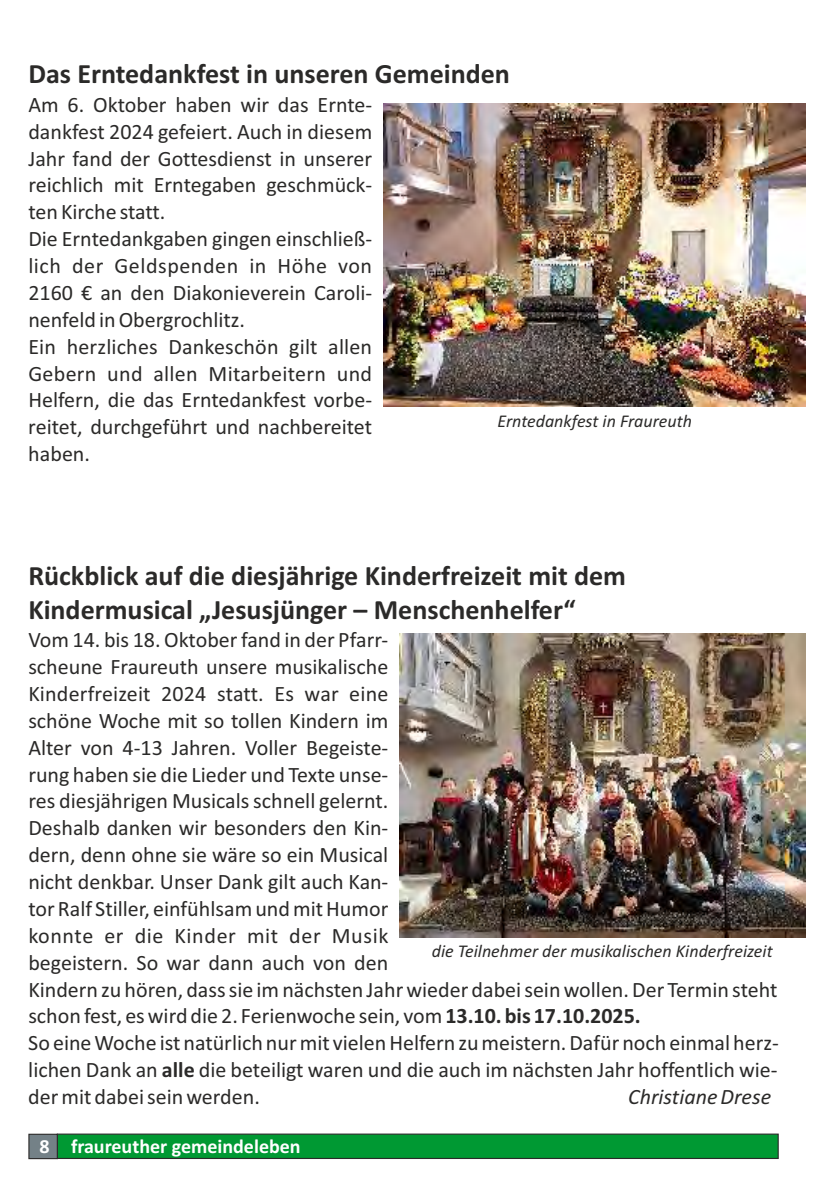
<style>
.page{position:relative;width:840px;height:1191px;background:#fff}
.page>*{position:absolute;margin:0;border:0;box-sizing:border-box;transform-origin:0 0}
.t1{font:700 28px/34.2px "Calibri";color:#2b2a29}
.t2{font:22px/26.8px "Calibri";color:#2b2a29}
.t3{font:italic 22px "Calibri";color:#2b2a29}
.t4{font:700 20px "Calibri";color:#fff}
.t5{font:italic 18px "Calibri";color:#2b2a29}
.s1{font-weight:700}
</style>
<div class="page">
<div style="left:57px;top:1133px;width:721px;height:26px;background:#093;border:1px solid #2b2a29"></div>
<div style="left:28px;top:1133px;width:30px;height:26px;background:#748187;border:1px solid #2b2a29"></div>
<img style="left:399px;top:633px;width:406px;height:305px">
<img style="left:383px;top:104px;width:422px;height:303px">
<p class="t1" style="left:28px;top:59px;width:483px">Das Erntedankfest in unseren Gemeinden</p>
<p class="t2" style="left:28px;top:93px;width:345px">Am 6. Oktober haben wir das Ernte&shy;dankfest 2024 gefeiert. Auch in diesem<br>Jahr fand der Gottesdienst in unserer reichlich mit Erntegaben geschmück&shy;ten Kirche statt.<br>Die Erntedankgaben gingen einschließ&shy;lich der Geldspenden in Höhe von<br>2160 € an den Diakonieverein Caroli&shy;nenfeld in Obergrochlitz.<br>Ein herzliches Dankeschön gilt allen<br>Gebern und allen Mitarbeitern und<br>Helfern, die das Erntedankfest vorbe&shy;reitet, durchgeführt und nachbereitet haben.</p>
<p class="t5" style="left:497px;top:413px;width:196px">Erntedankfest in Fraureuth</p>
<p class="t1" style="left:28px;top:560px;width:599px">Rückblick auf die diesjährige Kinderfreizeit mit dem<br>Kindermusical „Jesusjünger – Menschenhelfer“</p>
<p class="t2" style="left:28px;top:628px;width:751px">Vom 14. bis 18. Oktober fand in der Pfarr-<br>scheune Fraureuth unsere musikalische<br>Kinderfreizeit 2024 statt. Es war eine<br>schöne Woche mit so tollen Kindern im<br>Alter von 4-13 Jahren. Voller Begeiste-<br>rung haben sie die Lieder und Texte unse-<br>res diesjährigen Musicals schnell gelernt.<br>Deshalb danken wir besonders den Kin-<br>dern, denn ohne sie wäre so ein Musical<br>nicht denkbar. Unser Dank gilt auch Kan-<br>tor Ralf Stiller, einfühlsam und mit Humor<br>konnte er die Kinder mit der Musik<br>begeistern. So war dann auch von den<br>Kindern zu hören, dass sie im nächsten Jahr wieder dabei sein wollen. Der Termin steht schon fest, es wird die 2. Ferienwoche sein, vom <span class="s1">13.10. bis 17.10.2025.<br></span>So eine Woche ist natürlich nur mit vielen Helfern zu meistern. Dafür noch einmal herz&shy;lichen Dank an <span class="s1">alle</span> die beteiligt waren und die auch im nächsten Jahr hoffentlich wie&shy;der mit dabei sein werden.</p>
<p class="t5" style="left:431px;top:943px;width:342px">die Teilnehmer der musikalischen Kinderfreizeit</p>
<p class="t3" style="left:627px;top:1087px;width:144px">Christiane Drese</p>
<p class="t4" style="left:40px;top:1137px;width:262px">8 fraureuther gemeindeleben</p>
</div>
